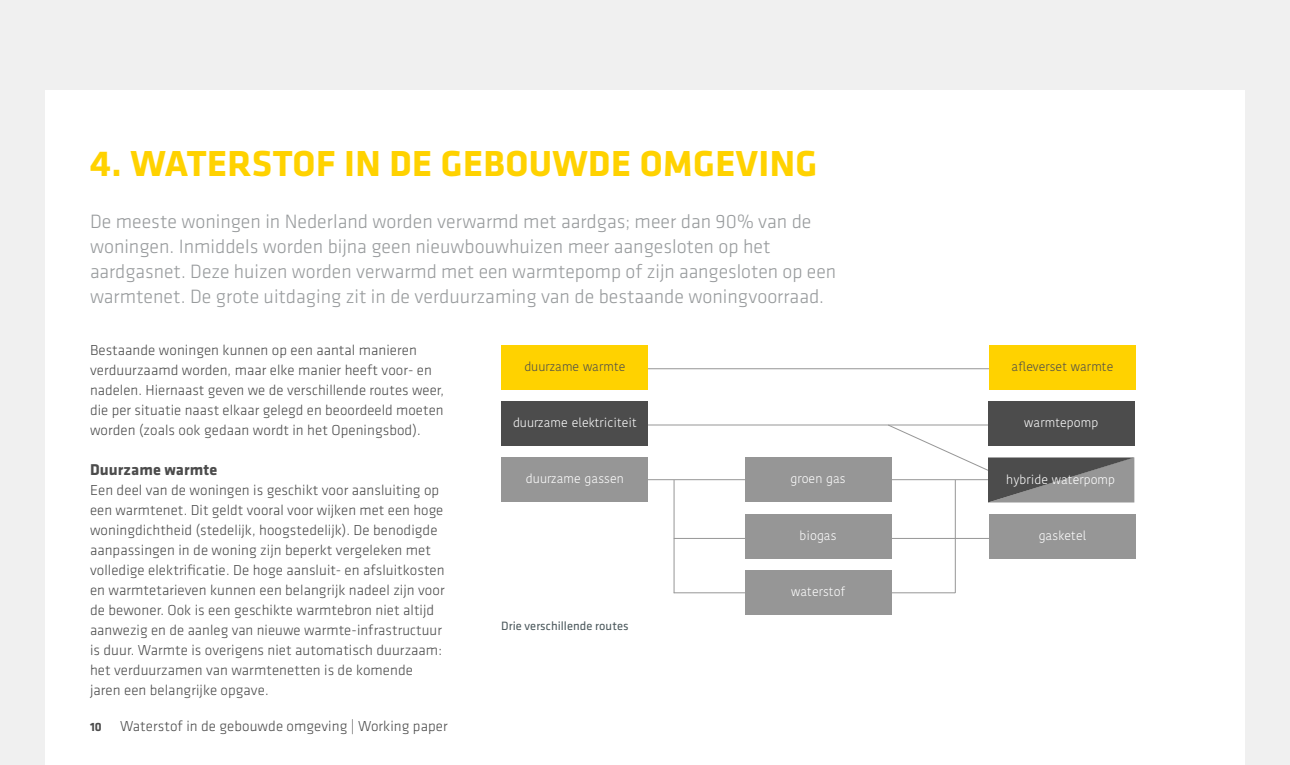
<style>
.page{position:relative;width:1290px;height:765px;background:#f0f0f0}
.page>*{position:absolute;margin:0;border:0;box-sizing:border-box;transform-origin:0 0}
.t1{font:700 37.5px "Klavika";letter-spacing:.01em;color:#ffd200}
.t2{font:300 20px/25px "Klavika";color:#989b9d}
.t3{font:700 16.25px "Klavika";letter-spacing:.005em;color:#4c4c4c}
.t4{font:300 15px/20px "Klavika";letter-spacing:.005em;color:#4c4c4c}
.t5{font:300 12.5px "Kohinoor Bangla";letter-spacing:.005em;color:#fff}
.t6{font:300 12.5px "Kohinoor Bangla";letter-spacing:.005em;color:#4c4c4c}
.t7{font:12.5px "Klavika";letter-spacing:.005em;color:#4b585c}
.t8{font:700 12.5px "Klavika";color:#4c4c4c}
</style>
<div class="page">
<div style="left:45px;top:90px;width:1200px;height:675px;background:#fff"></div>
<hr style="left:567px;top:368px;width:495px;height:1px;background:#969696">
<hr style="left:567px;top:425px;width:495px;height:1px;background:#969696">
<hr style="left:567px;top:479px;width:495px;height:1px;background:#969696">
<hr style="left:674px;top:538px;width:390px;height:1px;background:#969696">
<hr style="left:674px;top:592px;width:281px;height:1px;background:#969696">
<div style="left:502px;top:345px;width:146px;height:45px;background:#ffd200"></div>
<div style="left:502px;top:401px;width:146px;height:45px;background:#4c4c4c"></div>
<div style="left:502px;top:458px;width:146px;height:44px;background:#969696"></div>
<div style="left:745px;top:458px;width:146px;height:44px;background:#969696"></div>
<div style="left:745px;top:514px;width:146px;height:45px;background:#969696"></div>
<div style="left:989px;top:514px;width:147px;height:45px;background:#969696"></div>
<div style="left:745px;top:570px;width:146px;height:45px;background:#969696"></div>
<div style="left:988px;top:401px;width:146px;height:45px;background:#4c4c4c"></div>
<div style="left:989px;top:345px;width:147px;height:45px;background:#ffd200"></div>
<hr style="left:674px;top:480px;width:1px;height:113px;background:#969696">
<hr style="left:955px;top:480px;width:1px;height:113px;background:#969696">
<svg style="left:887px;top:424px;width:247px;height:78px"></svg>
<h1 class="t1" style="left:90px;top:144px;width:729px">4. WATERSTOF IN DE GEBOUWDE OMGEVING</h1>
<p class="t2" style="left:90px;top:210px;width:748px">De meeste woningen in Nederland worden verwarmd met aardgas; meer dan 90% van de woningen. Inmiddels worden bijna geen nieuwbouwhuizen meer aangesloten op het aardgasnet. Deze huizen worden verwarmd met een warmtepomp of zijn aangesloten op een warmtenet. De grote uitdaging zit in de verduurzaming van de bestaande woningvoorraad.</p>
<p class="t4" style="left:90px;top:340px;width:356px">Bestaande woningen kunnen op een aantal manieren verduurzaamd worden, maar elke manier heeft voor- en nadelen. Hiernaast geven we de verschillende routes weer, die per situatie naast elkaar gelegd en beoordeeld moeten worden (zoals ook gedaan wordt in het Openingsbod).</p>
<p class="t3" style="left:90px;top:461px;width:129px">Duurzame warmte</p>
<p class="t4" style="left:90px;top:480px;width:356px">Een deel van de woningen is geschikt voor aansluiting op een warmtenet. Dit geldt vooral voor wijken met een hoge woningdichtheid (stedelijk, hoogstedelijk). De benodigde aanpassingen in de woning zijn beperkt vergeleken met volledige elektrificatie. De hoge aansluit- en afsluitkosten en warmtetarieven kunnen een belangrijk nadeel zijn voor de bewoner. Ook is een geschikte warmtebron niet altijd aanwezig en de aanleg van nieuwe warmte-infrastructuur is duur. Warmte is overigens niet automatisch duurzaam: het verduurzamen van warmtenetten is de komende jaren een belangrijke opgave.</p>
<p class="t8" style="left:90px;top:720px;width:13px">10</p>
<p class="t4" style="left:120px;top:717px;width:329px">Waterstof in de gebouwde omgeving | Working paper</p>
<p class="t6" style="left:524px;top:357px;width:103px">duurzame warmte</p>
<p class="t6" style="left:1012px;top:357px;width:103px">afleverset warmte</p>
<p class="t5" style="left:513px;top:414px;width:125px">duurzame elektriciteit</p>
<p class="t5" style="left:1024px;top:414px;width:75px">warmtepomp</p>
<p class="t5" style="left:526px;top:470px;width:100px">duurzame gassen</p>
<p class="t5" style="left:790px;top:470px;width:57px">groen gas</p>
<p class="t5" style="left:1006px;top:470px;width:110px">hybride waterpomp</p>
<p class="t5" style="left:800px;top:526px;width:39px">biogas</p>
<p class="t5" style="left:1039px;top:526px;width:49px">gasketel</p>
<p class="t7" style="left:501px;top:619px;width:129px">Drie verschillende routes</p>
<p class="t5" style="left:791px;top:582px;width:55px">waterstof</p>
</div>
